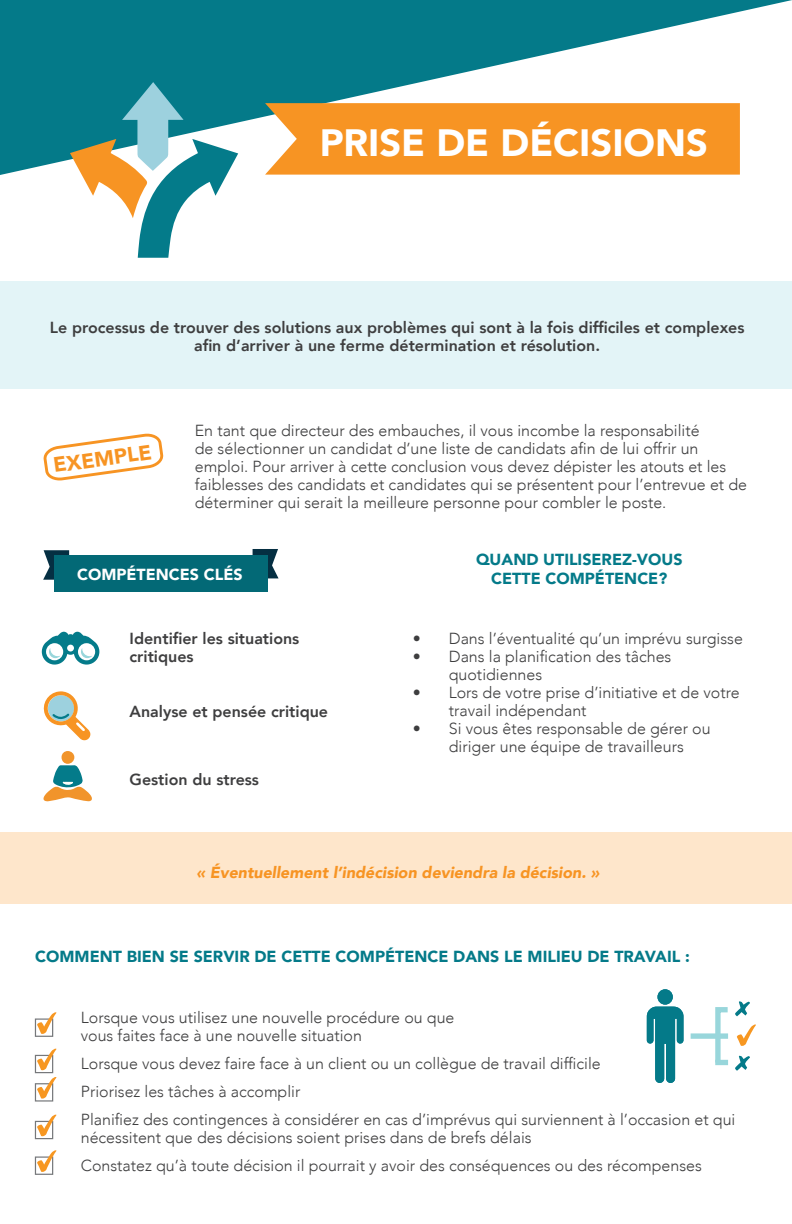
<style>
.page{position:relative;width:792px;height:1224px;background:#fff}
.page>*{position:absolute;margin:0;border:0;box-sizing:border-box;transform-origin:0 0}
.t1{font:900 38px "Avenir";color:#fff}
.t2{font:900 21px "Avenir";color:#f79423}
.t3{font:300 16px/18px "Avenir";color:#3e3e3f}
.t4{font:800 16px/18px "Avenir";color:#3e3e3f}
.t5{font:900 16px/19.2px "Avenir";color:#047a89;text-align:center}
.t6{font:italic 900 16px "Avenir";color:#f79423}
.t7{font:900 16px "Avenir";color:#fff}
</style>
<div class="page">
<div style="left:0;top:832px;width:792px;height:72px;background:#fee6cb"></div>
<svg style="left:43px;top:433px;width:121px;height:48px"></svg>
<svg style="left:0;top:0;width:792px;height:175px;fill:#047a89"></svg>
<div style="left:0;top:281px;width:792px;height:108px;background:#e3f4f7"></div>
<div style="left:265px;top:103px;width:475px;height:72px;background:#f79423"></div>
<svg style="left:42px;top:632px;width:57px;height:33px"></svg>
<svg style="left:70px;top:82px;width:168px;height:176px"></svg>
<svg style="left:43px;top:691px;width:47px;height:50px"></svg>
<div style="left:62px;top:751px;width:12px;height:13px;background:#f1942b;border-radius:50%"></div>
<svg style="left:43px;top:765px;width:49px;height:36px"></svg>
<svg style="left:647px;top:1006px;width:37px;height:77px"></svg>
<div style="left:657px;top:989px;width:16px;height:16px;background:#047a89;border-radius:50%"></div>
<div style="left:691px;top:1033px;width:27px;height:6px;background:#98d6db"></div>
<svg style="left:713px;top:1001px;width:43px;height:70px"></svg>
<svg style="left:35px;top:1018px;width:18px;height:19px"></svg>
<svg style="left:37px;top:1012px;width:20px;height:23px"></svg>
<svg style="left:35px;top:1055px;width:18px;height:18px"></svg>
<svg style="left:37px;top:1049px;width:20px;height:22px"></svg>
<div style="left:35px;top:1083px;width:18px;height:19px;background:#fff;border:1px solid #76787b"></div>
<svg style="left:37px;top:1077px;width:20px;height:22px"></svg>
<svg style="left:35px;top:1121px;width:18px;height:18px"></svg>
<svg style="left:37px;top:1115px;width:20px;height:22px"></svg>
<svg style="left:35px;top:1156px;width:18px;height:19px"></svg>
<svg style="left:37px;top:1150px;width:20px;height:23px"></svg>
<svg style="left:253px;top:549px;width:26px;height:29px"></svg>
<svg style="left:43px;top:550px;width:26px;height:30px"></svg>
<div style="left:54px;top:556px;width:214px;height:36px;background:#036976"></div>
<h1 class="t1" style="left:320px;top:110px;width:390px">PRISE DE DÉCISIONS</h1>
<p class="t4" style="left:50px;top:319px;width:696px;text-align:center">Le processus de trouver des solutions aux problèmes qui sont à la fois difficiles et complexes afin d’arriver à une ferme détermination et résolution.</p>
<h2 class="t2" style="left:51px;top:447px;width:100px;rotate:-8deg">EXEMPLE</h2>
<p class="t3" style="left:195px;top:422px;width:554px">En tant que directeur des embauches, il vous incombe la responsabilité<br>de sélectionner un candidat d’une liste de candidats afin de lui offrir un emploi. Pour arriver à cette conclusion vous devez dépister les atouts et les faiblesses des candidats et candidates qui se présentent pour l’entrevue et de déterminer qui serait la meilleure personne pour combler le poste.</p>
<p class="t7" style="left:77px;top:560px;width:167px">COMPÉTENCES CLÉS</p>
<p class="t5" style="left:476px;top:549px;width:208px">QUAND UTILISEREZ-VOUS<br>CETTE COMPÉTENCE?</p>
<p class="t4" style="left:130px;top:630px;width:171px">Identifier les situations critiques</p>
<p class="t4" style="left:130px;top:703px;width:200px">Analyse et pensée critique</p>
<p class="t4" style="left:130px;top:770px;width:131px">Gestion du stress</p>
<p class="t3" style="left:413px;top:630px;width:332px">• Dans l’éventualité qu’un imprévu surgisse</p>
<p class="t3" style="left:449px;top:648px;width:224px;text-indent:-36px">• Dans la planification des tâches quotidiennes</p>
<p class="t3" style="left:449px;top:684px;width:292px;text-indent:-36px">• Lors de votre prise d’initiative et de votre travail indépendant</p>
<p class="t3" style="left:413px;top:720px;width:299px;text-align:center">• Si vous êtes responsable de gérer ou diriger une équipe de travailleurs</p>
<p class="t6" style="left:196px;top:860px;width:405px">« Éventuellement l’indécision deviendra la décision. »</p>
<p class="t5" style="left:35px;top:946px;width:656px">COMMENT BIEN SE SERVIR DE CETTE COMPÉTENCE DANS LE MILIEU DE TRAVAIL :</p>
<p class="t3" style="left:81px;top:1009px;width:375px">Lorsque vous utilisez une nouvelle procédure ou que vous faites face à une nouvelle situation</p>
<p class="t3" style="left:81px;top:1050px;width:656px;line-height:28px">Lorsque vous devez faire face à un client ou un collègue de travail difficile<br>Priorisez les tâches à accomplir<br>Planifiez des contingences à considérer en cas d’imprévus qui surviennent à l’occasion et qui</p>
<p class="t3" style="left:81px;top:1124px;width:623px;line-height:28px">nécessitent que des décisions soient prises dans de brefs délais<br>Constatez qu’à toute décision il pourrait y avoir des conséquences ou des récompenses</p>
</div>
